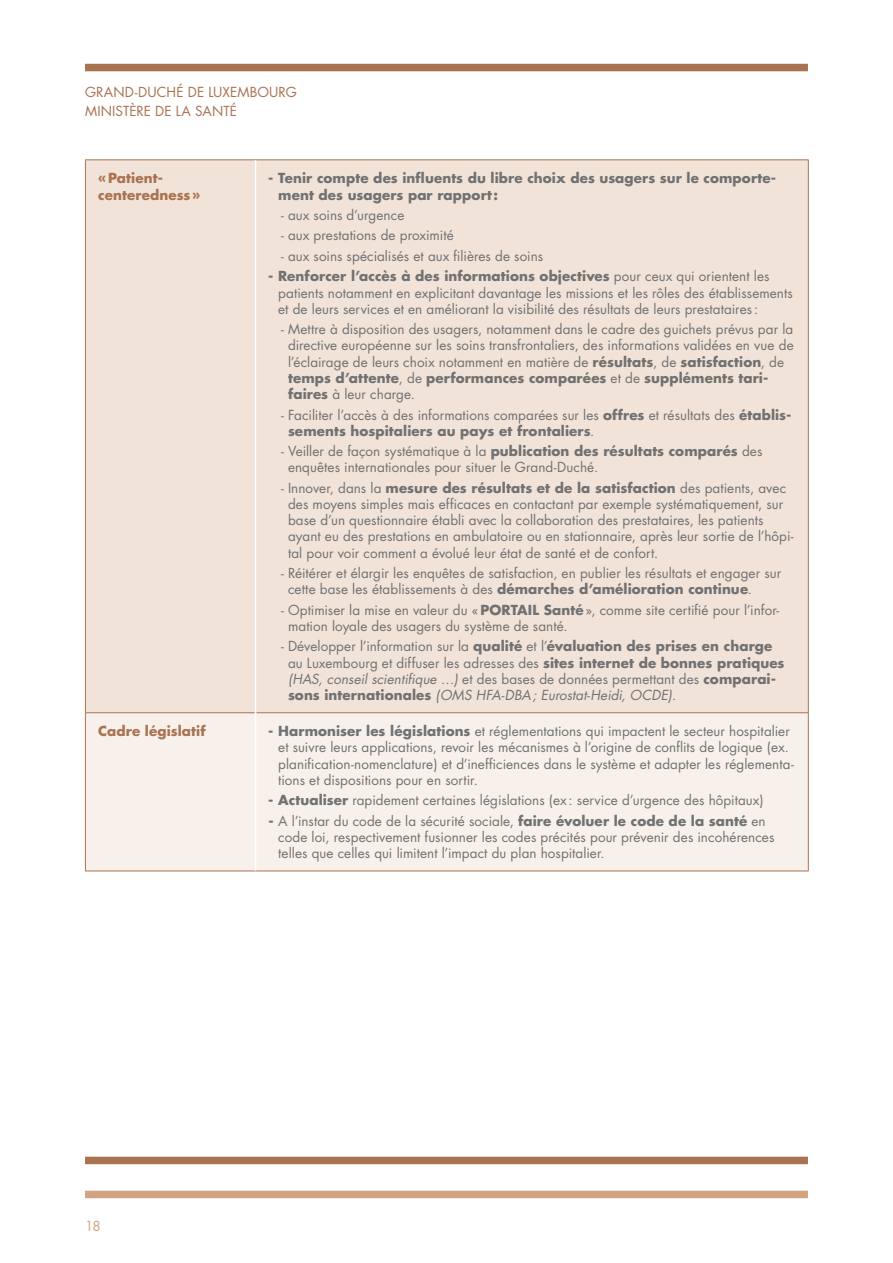
<style>
.page{position:relative;width:893px;height:1263px;background:#fff}
.page>*{position:absolute;margin:0;border:0;box-sizing:border-box;transform-origin:0 0}
.t1{font:13.5px/16.2px "Futura";letter-spacing:.005em;color:#707172}
.t2{font:700 13.5px/16.2px "Futura";letter-spacing:.005em;color:#707172}
.t3{font:13.5px "Futura";color:#a97251}
.t4{font:700 13.5px/16.2px "Futura";letter-spacing:.005em;color:#a97251}
.t5{font:13.5px "Futura";color:#d2a380}
.s1{font-weight:700}
.s2{font-style:italic}
</style>
<div class="page">
<div style="left:85px;top:1157px;width:723px;height:7px;background:#a97251"></div>
<div style="left:85px;top:1191px;width:723px;height:7px;background:#d2a380"></div>
<div style="left:85px;top:64px;width:723px;height:7px;background:#a97251"></div>
<div style="left:86px;top:160px;width:722px;height:552px;background:#f1e3d8"></div>
<div style="left:86px;top:713px;width:722px;height:157px;background:#f8f1eb"></div>
<hr style="left:85px;top:160px;width:1px;height:553px;background:#a97251">
<hr style="left:808px;top:160px;width:1px;height:553px;background:#a97251">
<hr style="left:85px;top:713px;width:1px;height:157px;background:#a97251">
<hr style="left:808px;top:713px;width:1px;height:157px;background:#a97251">
<hr style="left:86px;top:712px;width:169px;height:1px;background:#a97251">
<hr style="left:256px;top:712px;width:552px;height:1px;background:#a97251">
<hr style="left:85px;top:159px;width:170px;height:1px;background:#a97251">
<hr style="left:255px;top:159px;width:554px;height:1px;background:#a97251">
<hr style="left:85px;top:870px;width:170px;height:1px;background:#a97251">
<hr style="left:255px;top:870px;width:554px;height:1px;background:#a97251">
<hr style="left:255px;top:160px;width:1px;height:553px;background:#fff">
<hr style="left:255px;top:713px;width:1px;height:157px;background:#fff">
<p class="t3" style="left:85px;top:83px;width:11px">grand</p>
<p class="t3" style="left:135px;top:83px;width:14px">-duché</p>
<p class="t3" style="left:188px;top:83px;width:53px">de luxembourg</p>
<p class="t3" style="left:85px;top:103px;width:20px">Minist</p>
<p class="t3" style="left:129px;top:103px;width:83px">ère de la Santé</p>
<p class="t4" style="left:98px;top:170px;width:104px">«Patient&shy;centeredness»</p>
<p class="t2" style="left:278px;top:170px;width:500px;text-indent:-10px">- Tenir compte des influents du libre choix des usagers sur le comporte&shy;ment des usagers par rapport:</p>
<p class="t1" style="left:281px;top:207px;width:125px">- aux soins d’urgence</p>
<p class="t1" style="left:281px;top:228px;width:174px">- aux prestations de proximité</p>
<p class="t1" style="left:281px;top:248px;width:264px">- aux soins spécialisés et aux filières de soins</p>
<p class="t1" style="left:278px;top:268px;width:516px;text-indent:-10px"><span class="s1">- Renforcer l’accès à des informations objectives</span> pour ceux qui orientent les patients notamment en explicitant davantage les missions et les rôles des établissements et de leurs services et en améliorant la visibilité des résultats de leurs prestataires:</p>
<p class="t1" style="left:288px;top:321px;width:507px;text-indent:-7px">- Mettre à disposition des usagers, notamment dans le cadre des guichets prévus par la directive européenne sur les soins transfrontaliers, des informations validées en vue de l’éclairage de leurs choix notamment en matière de <span class="s1">résultats</span>, de <span class="s1">satisfaction</span>, de <span class="s1">temps d’attente</span>, de <span class="s1">performances comparées</span> et de <span class="s1">suppléments tari&shy;faires</span> à leur charge.</p>
<p class="t1" style="left:288px;top:407px;width:505px;text-indent:-7px">- Faciliter l’accès à des informations comparées sur les <span class="s1">offres</span> et résultats des <span class="s1">établis&shy;sements hospitaliers au pays et frontaliers</span>.</p>
<p class="t1" style="left:288px;top:443px;width:476px;text-indent:-7px">- Veiller de façon systématique à la <span class="s1">publication des résultats comparés</span> des enquêtes internationales pour situer le Grand-Duché.</p>
<p class="t1" style="left:288px;top:480px;width:507px;text-indent:-7px">- Innover, dans la <span class="s1">mesure des résultats et de la satisfaction</span> des patients, avec des moyens simples mais efficaces en contactant par exemple systématiquement, sur base d’un questionnaire établi avec la collaboration des prestataires, les patients ayant eu des prestations en ambulatoire ou en stationnaire, après leur sortie de l’hôpi&shy;tal pour voir comment a évolué leur état de santé et de confort.</p>
<p class="t1" style="left:288px;top:565px;width:495px;text-indent:-7px">- Réitérer et élargir les enquêtes de satisfaction, en publier les résultats et engager sur cette base les établissements à des <span class="s1">démarches d’amélioration continue</span>.</p>
<p class="t1" style="left:288px;top:602px;width:493px;text-indent:-7px">- Optimiser la mise en valeur du «<span class="s1">PORTAIL Santé</span>», comme site certifié pour l’infor&shy;mation loyale des usagers du système de santé.</p>
<p class="t1" style="left:288px;top:638px;width:498px;text-indent:-7px">- Développer l’information sur la <span class="s1">qualité</span> et l’<span class="s1">évaluation des prises en charge </span>au Luxembourg et diffuser les adresses des <span class="s1">sites internet de bonnes pratiques </span><span class="s2">(HAS, conseil scientifique …)</span> et des bases de données permettant des <span class="s1">comparai&shy;sons internationales</span> <span class="s2">(OMS HFA-DBA; Eurostat-Heidi, OCDE)</span>.</p>
<p class="t4" style="left:98px;top:723px;width:109px">Cadre législatif</p>
<p class="t1" style="left:278px;top:723px;width:517px;text-indent:-10px"><span class="s1">- Harmoniser les législations</span> et réglementations qui impactent le secteur hospitalier et suivre leurs applications, revoir les mécanismes à l’origine de conflits de logique (ex. planification-nomenclature) et d’inefficiences dans le système et adapter les réglementa&shy;tions et dispositions pour en sortir.</p>
<p class="t1" style="left:268px;top:792px;width:497px"><span class="s1">- Actualiser</span> rapidement certaines législations (ex : service d’urgence des hôpitaux)</p>
<p class="t1" style="left:278px;top:813px;width:498px;text-indent:-10px"><span class="s1">-</span> A l’instar du code de la sécurité sociale, <span class="s1">faire évoluer le code de la santé</span> en code loi, respectivement fusionner les codes précités pour prévenir des incohérences telles que celles qui limitent l’impact du plan hospitalier.</p>
<p class="t5" style="left:85px;top:1217px;width:17px">18</p>
</div>
